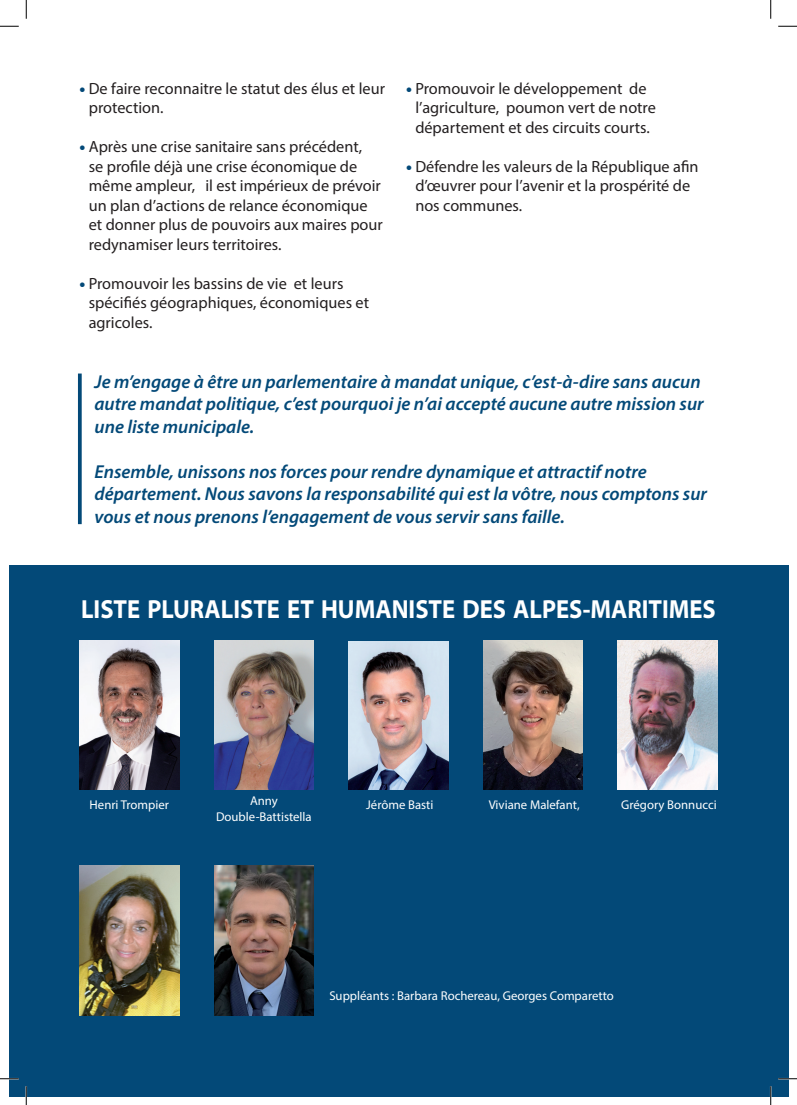
<style>
.page{position:relative;width:797px;height:1105px;background:#fff}
.page>*{position:absolute;margin:0;border:0;box-sizing:border-box;transform-origin:0 0}
.t1{font:700 semi-expanded 26.25px "Myriad Pro";color:#fff;scale:.86 1}
.t2{font:italic 600 18.75px/22.5px "Myriad Pro";color:#034978}
.t3{font:16.25px/19.5px "Myriad Pro";color:#231f20}
.t4{font:12.75px "Myriad Pro";color:#fff}
.s1{font-weight:900;color:#034978}
</style>
<div class="page">
<div style="left:9px;top:565px;width:779px;height:531px;background:#034978"></div>
<svg style="left:78px;top:373px;width:4px;height:151px"></svg>
<img style="left:214px;top:866px;width:100px;height:149px">
<img style="left:79px;top:866px;width:100px;height:149px">
<img style="left:79px;top:640px;width:100px;height:150px">
<img style="left:617px;top:640px;width:100px;height:150px">
<img style="left:348px;top:642px;width:100px;height:148px">
<img style="left:483px;top:640px;width:100px;height:150px">
<img style="left:214px;top:640px;width:100px;height:150px">
<svg style="left:0;top:25px;width:19px;height:2px"></svg>
<svg style="left:778px;top:25px;width:19px;height:2px"></svg>
<svg style="left:0;top:1078px;width:19px;height:1px"></svg>
<svg style="left:778px;top:1078px;width:19px;height:1px"></svg>
<svg style="left:25px;top:0;width:2px;height:19px"></svg>
<svg style="left:25px;top:1086px;width:2px;height:19px"></svg>
<svg style="left:770px;top:0;width:1px;height:19px"></svg>
<svg style="left:770px;top:1086px;width:1px;height:19px"></svg>
<p class="t3" style="left:89px;top:78px;width:298px;text-indent:-9px"><span class="s1">•</span> De faire reconnaitre le statut des élus et leur protection.</p>
<p class="t3" style="left:89px;top:137px;width:295px;text-indent:-9px"><span class="s1">•</span> Après une crise sanitaire sans précédent,<br>se profile déjà une crise économique de même ampleur, il est impérieux de prévoir un plan d’actions de relance économique et donner plus de pouvoirs aux maires pour redynamiser leurs territoires.</p>
<p class="t3" style="left:89px;top:273px;width:282px;text-indent:-9px"><span class="s1">•</span> Promouvoir les bassins de vie et leurs spécifiés géographiques, économiques et agricoles.</p>
<p class="t3" style="left:406px;top:78px;width:251px;text-align:center"><span class="s1">•</span> Promouvoir le développement de l’agriculture, poumon vert de notre département et des circuits courts.</p>
<p class="t3" style="left:415px;top:156px;width:285px;text-indent:-9px"><span class="s1">•</span> Défendre les valeurs de la République afin d’œuvrer pour l’avenir et la prospérité de nos communes.</p>
<p class="t2" style="left:94px;top:370px;width:611px">Je m’engage à être un parlementaire à mandat unique, c’est-à-dire sans aucun autre mandat politique, c’est pourquoi je n’ai accepté aucune autre mission sur une liste municipale.</p>
<p class="t2" style="left:94px;top:460px;width:614px">Ensemble, unissons nos forces pour rendre dynamique et attractif notre département. Nous savons la responsabilité qui est la vôtre, nous comptons sur vous et nous prenons l’engagement de vous servir sans faille.</p>
<p class="t1" style="left:81px;top:595px;width:739px">LISTE PLURALISTE ET HUMANISTE DES ALPES-MARITIMES</p>
<p class="t4" style="left:90px;top:797px;width:81px">Henri Trompier</p>
<p class="t4" style="left:250px;top:793px;width:29px">Anny</p>
<p class="t4" style="left:216px;top:809px;width:97px">Double-Battistella</p>
<p class="t4" style="left:366px;top:797px;width:69px">Jérôme Basti</p>
<p class="t4" style="left:488px;top:797px;width:92px">Viviane Malefant,</p>
<p class="t4" style="left:621px;top:797px;width:97px">Grégory Bonnucci</p>
<p class="t4" style="left:329px;top:987px;width:286px">Suppléants : Barbara Rochereau, Georges Comparetto</p>
</div>
